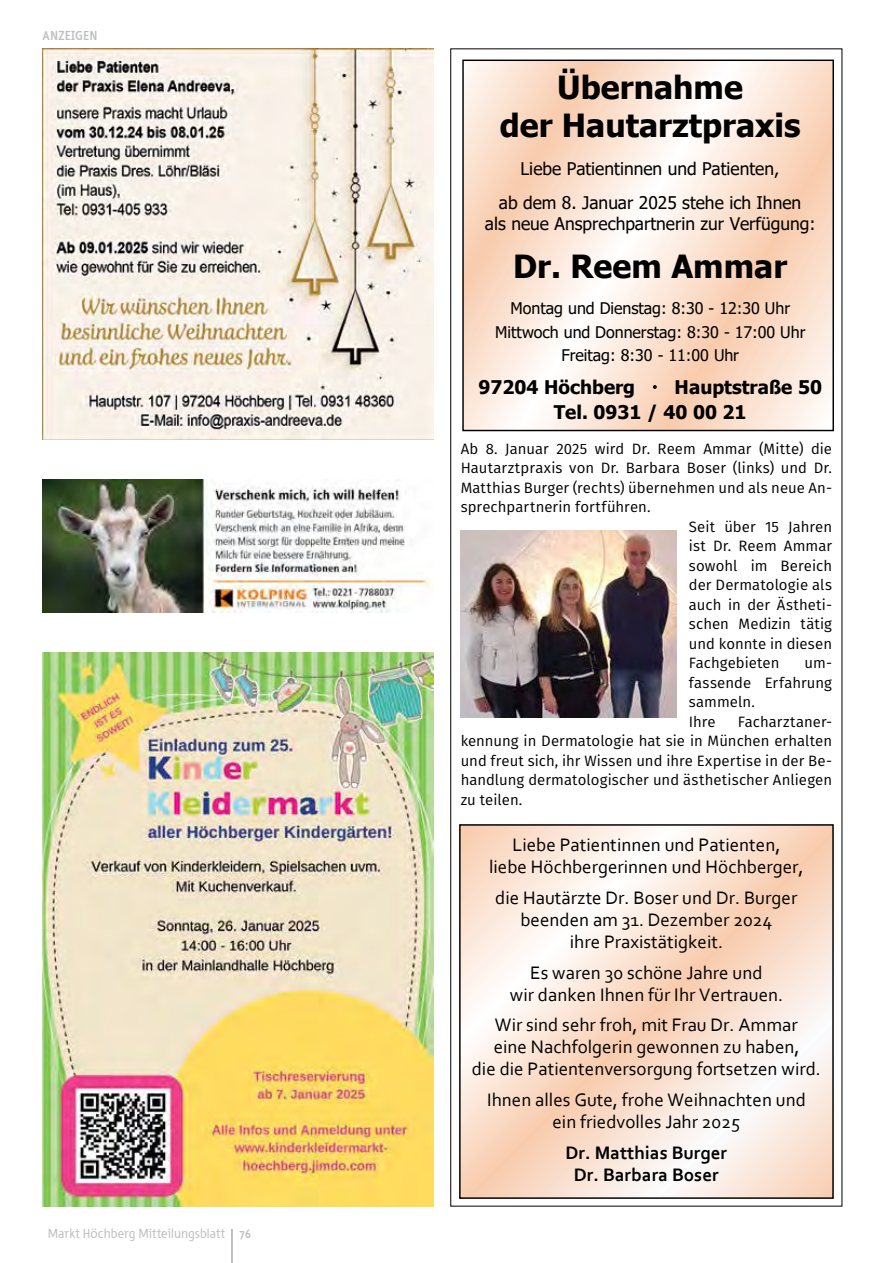
<style>
.page{position:relative;width:893px;height:1263px;background:#fff}
.page>*{position:absolute;margin:0;border:0;box-sizing:border-box;transform-origin:0 0}
.t1{font:700 31.8px/37.8px "Tahoma";color:#000;text-align:center}
.t2{font:18.9px/21.9px "Corbel";color:#000;text-align:center}
.t3{font:700 18.9px/21.9px "Corbel";color:#000;text-align:center}
.t4{font:700 18.75px/24.8px "Tahoma";color:#000}
.t5{font:17.4px/33.6px "Tahoma";color:#000;text-align:center}
.t6{font:16.05px/23.1px "Tahoma";color:#000;text-align:center}
.t7{font:15px/19.5px "Fira Sans";letter-spacing:.005em;color:#000}
.t8{font:13.5px "Tara";letter-spacing:.01em;color:#bcbec0}
.t9{font:700 13.5px "Tara";letter-spacing:.005em;color:#bcbec0}
.s1{font-weight:700}
</style>
<div class="page">
<hr style="left:232px;top:1229px;width:1px;height:34px;background:#808285">
<img style="left:461px;top:530px;width:215px;height:187px">
<svg style="left:464px;top:62px;width:368px;height:367px"></svg>
<div style="left:462px;top:60px;width:372px;height:371px;border:1px solid #000"></div>
<svg style="left:461px;top:826px;width:371px;height:371px"></svg>
<div style="left:459px;top:824px;width:375px;height:375px;border:1px solid #000"></div>
<img style="left:43px;top:48px;width:391px;height:392px">
<img style="left:43px;top:653px;width:391px;height:553px">
<img style="left:43px;top:480px;width:391px;height:133px">
<p class="t9" style="left:43px;top:27px;width:56px">ANZEIGEN</p>
<p class="t8" style="left:48px;top:1225px;width:205px">Markt Höchberg Mitteilungsblatt <span class="s1">76</span></p>
<h1 class="t1" style="left:500px;top:70px;width:302px">Übernahme<br>der Hautarztpraxis</h1>
<p class="t5" style="left:499px;top:153px;width:304px">Liebe Patientinnen und Patienten,<br>ab dem 8. Januar 2025 stehe ich Ihnen</p>
<p class="t5" style="left:485px;top:208px;width:332px">als neue Ansprechpartnerin zur Verfügung:</p>
<h1 class="t1" style="left:513px;top:249px;width:275px">Dr. Reem Ammar</h1>
<p class="t6" style="left:495px;top:298px;width:312px">Montag und Dienstag: 8:30 - 12:30 Uhr<br>Mittwoch und Donnerstag: 8:30 - 17:00 Uhr<br>Freitag: 8:30 - 11:00 Uhr</p>
<p class="t4" style="left:478px;top:375px;width:158px">97204 Höchberg</p>
<p class="t4" style="left:554px;top:375px;width:270px;text-indent:121px">Hauptstraße 50<br>Tel. 0931 / 40 00 21</p>
<p class="t7" style="left:461px;top:438px;width:373px">Ab 8. Januar 2025 wird Dr. Reem Ammar (Mitte) die</p>
<p class="t7" style="left:461px;top:458px;width:373px">Hautarztpraxis von Dr. Barbara Boser (links) und Dr.</p>
<p class="t7" style="left:461px;top:477px;width:373px">Matthias Burger (rechts) übernehmen und als neue An-</p>
<p class="t7" style="left:461px;top:497px;width:191px">sprechpartnerin fortführen.</p>
<p class="t7" style="left:689px;top:516px;width:145px">Seit über 15 Jahren</p>
<p class="t7" style="left:689px;top:536px;width:145px">ist Dr. Reem Ammar</p>
<p class="t7" style="left:689px;top:555px;width:145px">sowohl im Bereich</p>
<p class="t7" style="left:689px;top:575px;width:145px">der Dermatologie als</p>
<p class="t7" style="left:689px;top:594px;width:145px">auch in der Ästheti-</p>
<p class="t7" style="left:689px;top:614px;width:145px">schen Medizin tätig</p>
<p class="t7" style="left:689px;top:633px;width:145px">und konnte in diesen</p>
<p class="t7" style="left:689px;top:653px;width:92px">Fachgebieten</p>
<p class="t7" style="left:689px;top:653px;width:145px;text-indent:116px">um&shy;fassende Erfahrung sammeln.<br>Ihre</p>
<p class="t7" style="left:461px;top:711px;width:373px;text-align:justify;text-indent:277px">Facharztaner&shy;kennung in Dermatologie hat sie in München erhalten und freut sich, ihr Wissen und ihre Expertise in der Be&shy;handlung dermatologischer und ästhetischer Anliegen zu teilen.</p>
<p class="t2" style="left:489px;top:834px;width:316px">Liebe Patientinnen und Patienten,<br>liebe Höchbergerinnen und Höchberger,</p>
<p class="t2" style="left:495px;top:886px;width:304px">die Hautärzte Dr. Boser und Dr. Burger beenden am 31. Dezember 2024<br>ihre Praxistätigkeit.</p>
<p class="t2" style="left:510px;top:961px;width:275px">Es waren 30 schöne Jahre und<br>wir danken Ihnen für Ihr Vertrauen.</p>
<p class="t2" style="left:472px;top:1014px;width:351px">Wir sind sehr froh, mit Frau Dr. Ammar<br>eine Nachfolgerin gewonnen zu haben,<br>die die Patientenversorgung fortsetzen wird.</p>
<p class="t2" style="left:487px;top:1088px;width:320px">Ihnen alles Gute, frohe Weihnachten und ein friedvolles Jahr 2025</p>
<p class="t3" style="left:565px;top:1141px;width:163px">Dr. Matthias Burger<br>Dr. Barbara Boser</p>
</div>
